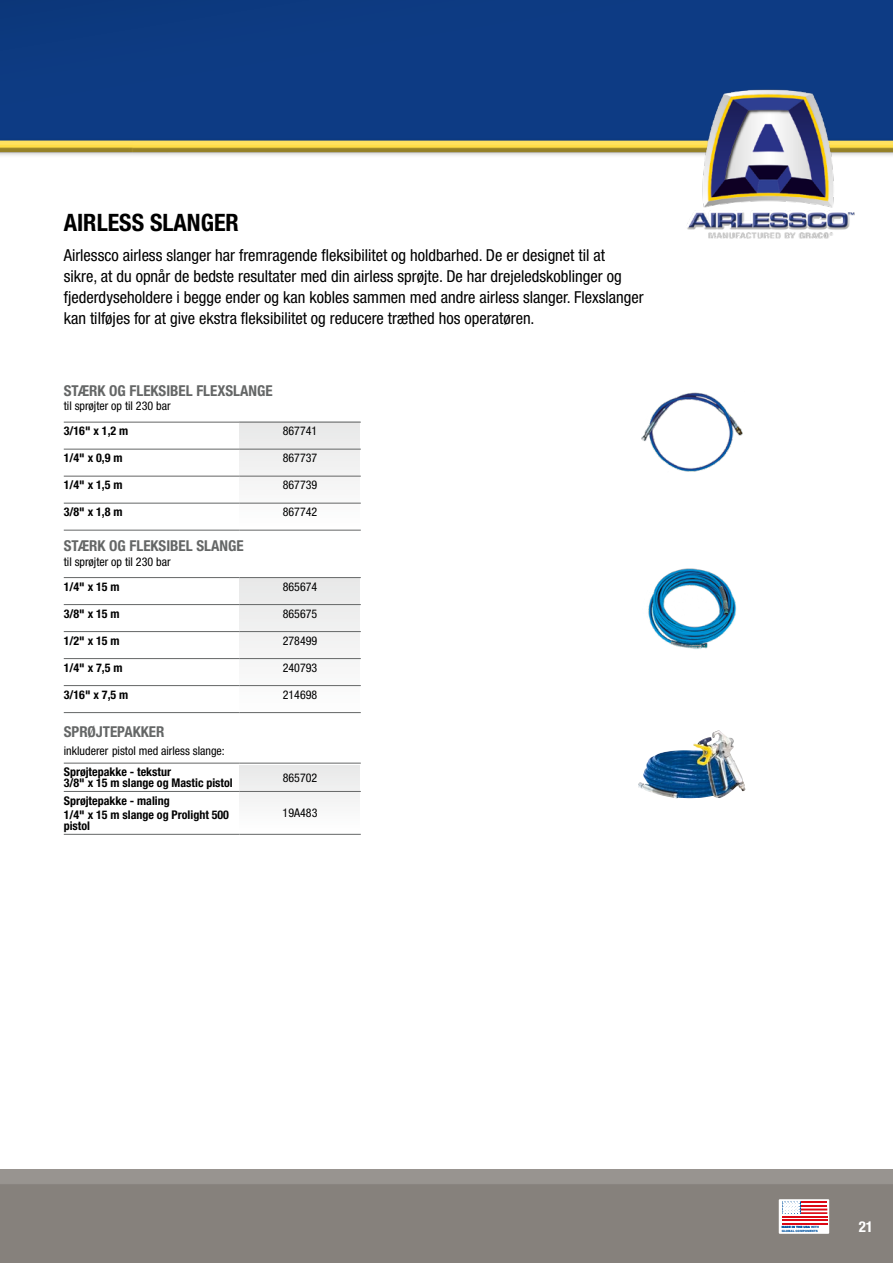
<style>
.page{position:relative;width:893px;height:1263px;background:#fff}
.page>*{position:absolute;margin:0;border:0;box-sizing:border-box;transform-origin:0 0}
.t1{font:700 condensed 24px "Helvetica Neue LTW1 G";color:#000}
.t2{font:condensed 16.5px/21px "Helvetica Neue LTW1 G";color:#000}
.t3{font:700 condensed 15px "Helvetica Neue LTW1 G";color:#646666}
.t4{font:700 condensed 15px "Helvetica Neue LTW1 G";color:#fff}
.t5{font:700 condensed 12px/10.5px "Helvetica Neue LTW1 G";color:#000}
.t6{font:condensed 12px "Helvetica Neue LTW1 G";color:#000}
.t7{font:900 3px/3.2px "Arial";letter-spacing:-.025em;color:#0053a1}
</style>
<div class="page">
<div style="left:0;top:1169px;width:893px;height:94px;background:#000;opacity:.75"></div>
<div style="left:0;top:0;width:893px;height:137px;background:#0d3b84"></div>
<div style="left:0;top:137px;width:893px;height:21px;background:#000;opacity:.22"></div>
<div style="left:0;top:138px;width:893px;height:15px;background:#0c3a82"></div>
<div style="left:0;top:139px;width:893px;height:14px;background:#000;opacity:.75"></div>
<img style="left:641px;top:392px;width:102px;height:80px">
<img style="left:648px;top:568px;width:89px;height:81px">
<img style="left:638px;top:731px;width:81px;height:53px">
<img style="left:676px;top:78px;width:189px;height:161px">
<div style="left:779px;top:1199px;width:50px;height:35px;background:#fff"></div>
<hr style="left:800px;top:1201px;width:27px;height:2px;background:#dc0814">
<hr style="left:800px;top:1205px;width:27px;height:2px;background:#dc0814">
<hr style="left:800px;top:1208px;width:27px;height:2px;background:#dc0814">
<hr style="left:800px;top:1212px;width:27px;height:2px;background:#dc0814">
<hr style="left:782px;top:1216px;width:45px;height:2px;background:#dc0814">
<hr style="left:782px;top:1219px;width:45px;height:2px;background:#dc0814">
<hr style="left:782px;top:1223px;width:45px;height:2px;background:#dc0814">
<svg style="left:782px;top:1201px;width:18px;height:13px"></svg>
<svg style="left:783px;top:1201px;width:16px;height:13px"></svg>
<div style="left:239px;top:421px;width:120px;height:107px;background:#f3f3f3"></div>
<div style="left:239px;top:578px;width:120px;height:138px;background:#f2f3f3"></div>
<div style="left:239px;top:765px;width:120px;height:65px;background:#f3f3f3"></div>
<hr style="left:64px;top:422px;width:175px;height:1px;background:#646666">
<hr style="left:239px;top:422px;width:122px;height:1px;background:#646666">
<hr style="left:64px;top:449px;width:175px;height:1px;background:#646666">
<hr style="left:239px;top:449px;width:122px;height:1px;background:#646666">
<hr style="left:64px;top:476px;width:175px;height:1px;background:#646666">
<hr style="left:239px;top:476px;width:122px;height:1px;background:#646666">
<hr style="left:64px;top:503px;width:175px;height:1px;background:#646666">
<hr style="left:239px;top:503px;width:122px;height:1px;background:#646666">
<hr style="left:64px;top:530px;width:175px;height:1px;background:#646666">
<hr style="left:239px;top:530px;width:122px;height:1px;background:#646666">
<hr style="left:64px;top:577px;width:175px;height:1px;background:#646666">
<hr style="left:239px;top:577px;width:122px;height:1px;background:#646666">
<hr style="left:64px;top:604px;width:175px;height:1px;background:#646666">
<hr style="left:239px;top:604px;width:122px;height:1px;background:#646666">
<hr style="left:64px;top:631px;width:175px;height:1px;background:#646666">
<hr style="left:239px;top:631px;width:122px;height:1px;background:#646666">
<hr style="left:64px;top:658px;width:175px;height:1px;background:#646666">
<hr style="left:239px;top:658px;width:122px;height:1px;background:#646666">
<hr style="left:64px;top:685px;width:175px;height:1px;background:#646666">
<hr style="left:239px;top:685px;width:122px;height:1px;background:#646666">
<hr style="left:64px;top:712px;width:175px;height:1px;background:#646666">
<hr style="left:239px;top:712px;width:122px;height:1px;background:#646666">
<hr style="left:64px;top:763px;width:175px;height:1px;background:#646666">
<hr style="left:239px;top:763px;width:122px;height:1px;background:#646666">
<hr style="left:64px;top:791px;width:175px;height:1px;background:#646666">
<hr style="left:239px;top:791px;width:122px;height:1px;background:#646666">
<hr style="left:64px;top:834px;width:175px;height:1px;background:#646666">
<hr style="left:239px;top:834px;width:122px;height:1px;background:#646666">
<h1 class="t1" style="left:64px;top:208px;width:177px">AIRLESS SLANGER</h1>
<p class="t2" style="left:64px;top:245px;width:581px">Airlessco airless slanger har fremragende fleksibilitet og holdbarhed. De er designet til at<br>sikre, at du opnår de bedste resultater med din airless sprøjte. De har drejeledskoblinger og fjederdyseholdere i begge ender og kan kobles sammen med andre airless slanger. Flexslanger kan tilføjes for at give ekstra fleksibilitet og reducere træthed hos operatøren.</p>
<p class="t3" style="left:64px;top:382px;width:210px">STÆRK OG FLEKSIBEL FLEXSLANGE</p>
<p class="t6" style="left:64px;top:399px;width:108px">til sprøjter op til 230 bar</p>
<p class="t5" style="left:64px;top:426px;width:66px">3/16" x 1,2 m</p>
<p class="t6" style="left:283px;top:424px;width:36px">867741</p>
<p class="t5" style="left:64px;top:453px;width:60px">1/4" x 0,9 m</p>
<p class="t6" style="left:283px;top:451px;width:36px">867737</p>
<p class="t5" style="left:64px;top:480px;width:60px">1/4" x 1,5 m</p>
<p class="t6" style="left:283px;top:478px;width:36px">867739</p>
<p class="t5" style="left:64px;top:507px;width:60px">3/8" x 1,8 m</p>
<p class="t6" style="left:283px;top:505px;width:36px">867742</p>
<p class="t3" style="left:64px;top:537px;width:181px">STÆRK OG FLEKSIBEL SLANGE</p>
<p class="t6" style="left:64px;top:554px;width:108px">til sprøjter op til 230 bar</p>
<p class="t5" style="left:64px;top:581px;width:57px">1/4" x 15 m</p>
<p class="t6" style="left:283px;top:579px;width:36px">865674</p>
<p class="t5" style="left:64px;top:608px;width:57px">3/8" x 15 m</p>
<p class="t6" style="left:283px;top:606px;width:36px">865675</p>
<p class="t5" style="left:64px;top:635px;width:57px">1/2" x 15 m</p>
<p class="t6" style="left:283px;top:633px;width:36px">278499</p>
<p class="t5" style="left:64px;top:662px;width:60px">1/4" x 7,5 m</p>
<p class="t6" style="left:283px;top:660px;width:36px">240793</p>
<p class="t5" style="left:64px;top:689px;width:66px">3/16" x 7,5 m</p>
<p class="t6" style="left:283px;top:687px;width:36px">214698</p>
<p class="t3" style="left:64px;top:723px;width:102px">SPRØJTEPAKKER</p>
<p class="t6" style="left:64px;top:744px;width:163px">inkluderer pistol med airless slange:</p>
<p class="t5" style="left:64px;top:767px;width:171px">Sprøjtepakke - tekstur<br>3/8" x 15 m slange og Mastic pistol</p>
<p class="t6" style="left:283px;top:770px;width:36px">865702</p>
<p class="t5" style="left:64px;top:793px;width:167px;line-height:14.5px">Sprøjtepakke - maling<br>1/4" x 15 m slange og Prolight 500</p>
<p class="t5" style="left:64px;top:820px;width:28px">pistol</p>
<p class="t6" style="left:283px;top:806px;width:36px">19A483</p>
<p class="t7" style="left:782px;top:1225px;width:39px">MADE IN THE USA WITH<br>GLOBAL COMPONENTS</p>
<p class="t4" style="left:859px;top:1217px;width:16px">21</p>
</div>
